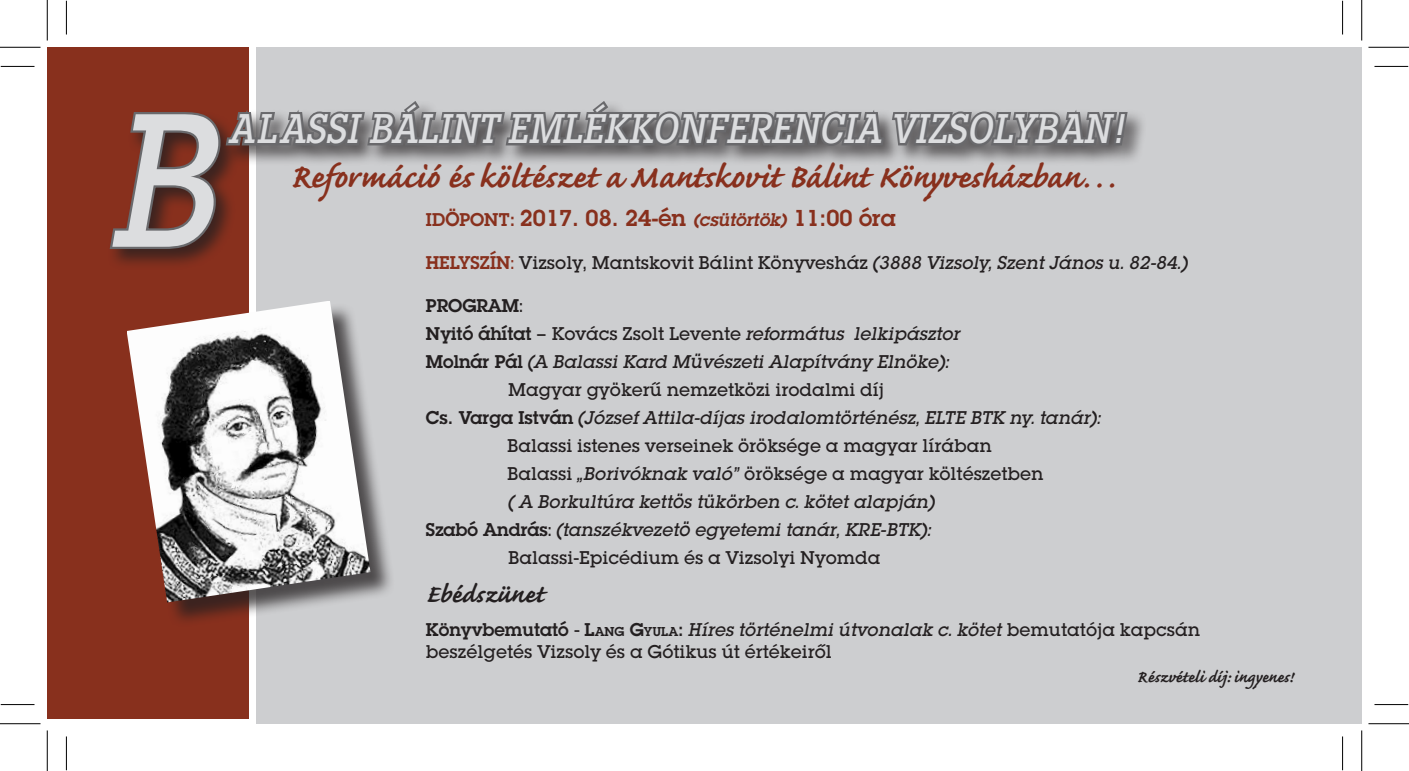
<style>
.page{position:relative;width:1409px;height:771px;background:#fff}
.page>*{position:absolute;margin:0;border:0;box-sizing:border-box;transform-origin:0 0}
.t1{font:italic 500 condensed 185.4px "Lubalin Graph Std";color:#dcdddf}
.t2{font:700 40.5px "Caflisch Script";color:#88301d}
.t3{font:italic 500 condensed 40.5px "Lubalin Graph Std";color:#dcdddf}
.t4{font:700 31.5px "Caflisch Script";color:#231f20}
.t5{font:600 22.5px "Lubalin Graph Std";color:#88301d}
.t6{font:700 20.25px "Caflisch Script";color:#231f20}
.t7{font:italic 500 18px "Lubalin Graph Std";color:#231f20}
.t8{font:500 18px "Lubalin Graph Std";color:#231f20}
.t9{font:600 18px "Lubalin Graph Std";color:#231f20}
.s1{font-size:18px}
.s2{font-size:19.35px}
.s3{font-style:italic;font-size:18px}
.s4{font-weight:600;color:#88301d}
.s5{color:#88301d}
.s6{font-style:italic}
.s7{font-weight:500}
.s8{font-weight:600;font-style:normal}
.s9{font-style:normal}
.s10{font-weight:600;font-style:normal;font-size:12.6px}
</style>
<div class="page">
<div style="left:47px;top:47px;width:201px;height:671px;background:#88301d"></div>
<div style="left:256px;top:47px;width:1105px;height:676px;background:#cdced0"></div>
<div style="left:107px;top:100px;width:1040px;height:171px;background:#231f20;opacity:.75"></div>
<svg style="left:107px;top:71px;width:1023px;height:180px"></svg>
<div style="left:129px;top:302px;width:266px;height:325px;background:#231f20;opacity:.75"></div>
<img style="left:127px;top:300px;width:243px;height:302px">
<hr style="left:1px;top:66px;width:33px;height:1px;background:#000">
<hr style="left:1374px;top:66px;width:34px;height:1px;background:#000">
<hr style="left:1px;top:704px;width:33px;height:1px;background:#000">
<hr style="left:1374px;top:704px;width:34px;height:1px;background:#000">
<hr style="left:66px;top:1px;width:1px;height:33px;background:#000">
<hr style="left:66px;top:736px;width:1px;height:34px;background:#000">
<hr style="left:1342px;top:1px;width:1px;height:33px;background:#000">
<hr style="left:1342px;top:736px;width:1px;height:34px;background:#000">
<hr style="left:0;top:47px;width:40px;height:1px;background:#000">
<hr style="left:1368px;top:47px;width:40px;height:1px;background:#000">
<hr style="left:0;top:723px;width:40px;height:1px;background:#000">
<hr style="left:1368px;top:723px;width:40px;height:1px;background:#000">
<hr style="left:47px;top:0;width:1px;height:40px;background:#000">
<hr style="left:47px;top:730px;width:1px;height:41px;background:#000">
<hr style="left:1361px;top:0;width:1px;height:40px;background:#000">
<hr style="left:1361px;top:730px;width:1px;height:41px;background:#000">
<p class="t1" style="left:114px;top:66px;width:108px">B</p>
<p class="t3" style="left:230px;top:104px;width:898px">ALASSI BÁLINT EMLÉKKONFERENCIA VIZSOLYBAN!</p>
<p class="t2" style="left:290px;top:156px;width:830px">Reformáció és költészet a Mantskovit Bálint Könyvesházban…</p>
<p class="t5" style="left:426px;top:203px;width:471px"><span class="s1">ID</span><span class="s2">Ö</span><span class="s1">PONT:</span> 2017. 08. 24-én <span class="s3">(csütörtök)</span> 11:00 óra</p>
<p class="t8" style="left:426px;top:251px;width:764px"><span class="s4">HELYSZÍN</span><span class="s5">:</span> Vizsoly, Mantskovit Bálint Könyvesház <span class="s6">(3888 Vizsoly, Szent János u. 82-84.)</span></p>
<p class="t9" style="left:426px;top:294px;width:99px">PROGRAM<span class="s7">:</span></p>
<p class="t7" style="left:426px;top:322px;width:536px"><span class="s8">Nyitó áhítat</span> <span class="s9">– Kovács Zsolt Levente</span> református lelkipásztor</p>
<p class="t7" style="left:426px;top:350px;width:525px"><span class="s8">Molnár Pál</span> (A Balassi Kard M<span class="s2">ü</span>vészeti Alapítvány Elnöke):</p>
<p class="t8" style="left:508px;top:378px;width:377px">Magyar gyökerű nemzetközi irodalmi díj</p>
<p class="t7" style="left:426px;top:406px;width:677px"><span class="s8">Cs. Varga István</span> (József Attila-díjas irodalomtörténész, ELTE BTK ny. tanár):</p>
<p class="t8" style="left:507px;top:434px;width:486px">Balassi istenes verseinek öröksége a magyar lírában</p>
<p class="t8" style="left:507px;top:462px;width:538px">Balassi <span class="s6">„Borivóknak való”</span> öröksége a magyar költészetben</p>
<p class="t7" style="left:508px;top:490px;width:429px">( A Borkultúra kett<span class="s2">ö</span>s tükörben c. kötet alapján)</p>
<p class="t7" style="left:426px;top:518px;width:507px"><span class="s8">Szabó András</span><span class="s9">:</span> (tanszékvezet<span class="s2">ö</span> egyetemi tanár, KRE-BTK):</p>
<p class="t8" style="left:508px;top:546px;width:374px">Balassi-Epicédium és a Vizsolyi Nyomda</p>
<p class="t4" style="left:426px;top:578px;width:120px">Ebédszünet</p>
<p class="t7" style="left:426px;top:618px;width:775px"><span class="s8">Könyvbemutató</span> <span class="s9">-</span> <span class="s8">L</span><span class="s10">ANG</span> <span class="s8">G</span><span class="s10">YULA</span><span class="s8">:</span> Híres történelmi útvonalak c. kötet <span class="s9">bemutatója kapcsán</span></p>
<p class="t8" style="left:426px;top:640px;width:407px">beszélgetés Vizsoly és a Gótikus út értékeiről</p>
<p class="t6" style="left:1136px;top:666px;width:158px">Részvételi díj: ingyenes!</p>
</div>
